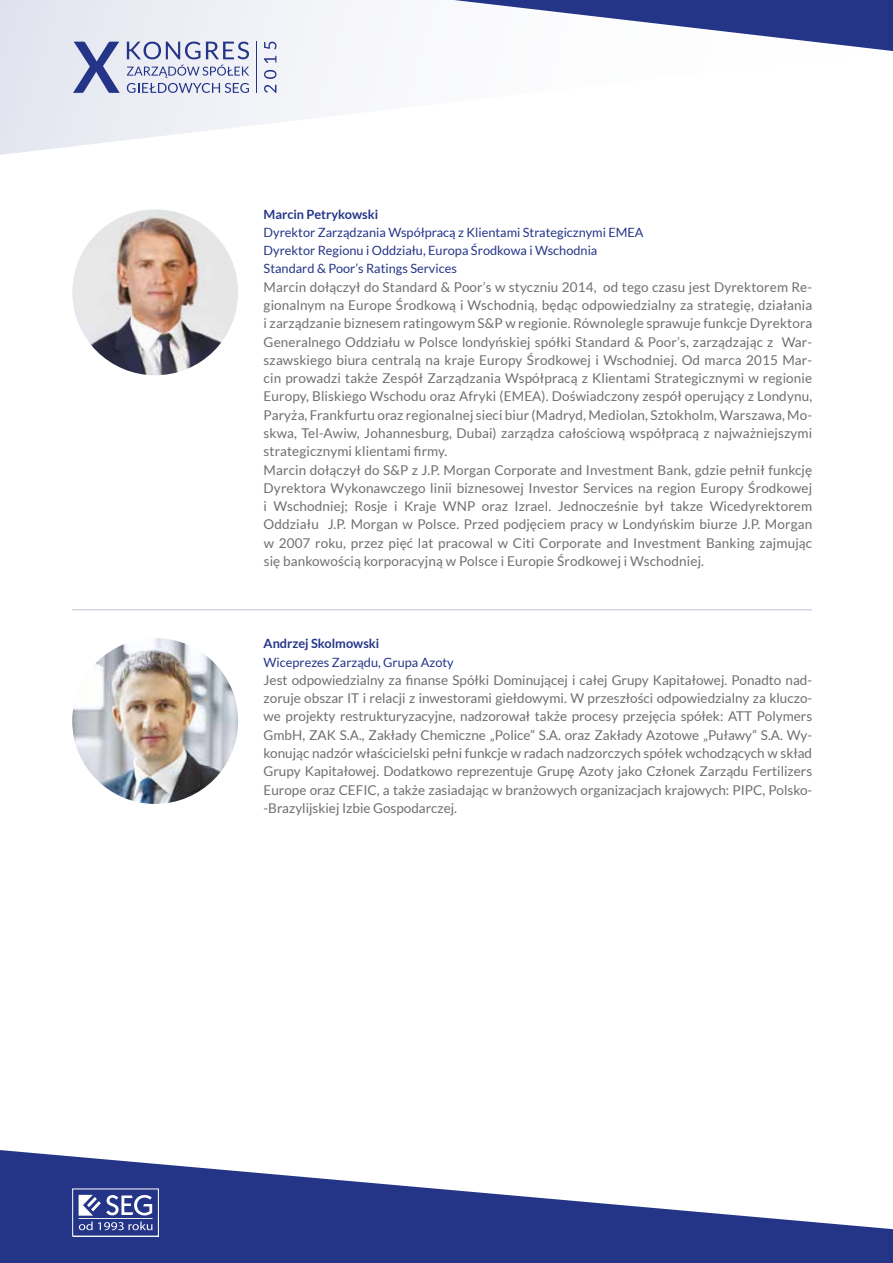
<style>
.page{position:relative;width:893px;height:1263px;background:#fff}
.page>*{position:absolute;margin:0;border:0;box-sizing:border-box;transform-origin:0 0}
.t1{font:13.5px/18.3px "Lato";letter-spacing:.01em;color:#706f6f}
.t2{font:12.75px/18.3px "Lato";color:#243588}
.t3{font:700 12.75px "Lato";color:#243588}
</style>
<div class="page">
<svg style="left:0;top:0;width:271px;height:155px"></svg>
<svg style="left:271px;top:0;width:622px;height:123px"></svg>
<svg style="left:0;top:1150px;width:893px;height:113px;fill:#243588"></svg>
<svg style="left:73px;top:42px;width:47px;height:51px;background:#969ec5"></svg>
<svg style="left:127px;top:42px;width:73px;height:17px"></svg>
<svg style="left:206px;top:42px;width:43px;height:17px"></svg>
<svg style="left:127px;top:65px;width:122px;height:28px"></svg>
<svg style="left:264px;top:85px;width:12px;height:8px"></svg>
<svg style="left:264px;top:70px;width:12px;height:9px"></svg>
<svg style="left:264px;top:56px;width:12px;height:7px"></svg>
<svg style="left:264px;top:42px;width:12px;height:8px"></svg>
<hr style="left:256px;top:42px;width:1px;height:51px;background:#243588">
<svg style="left:74px;top:1190px;width:83px;height:44px;background:#5865a4"></svg>
<div style="left:72px;top:1188px;width:87px;height:48px;border:1px solid #fff"></div>
<hr style="left:72px;top:610px;width:740px;height:1px;background:#bdc2db">
<img style="left:72px;top:638px;width:166px;height:166px;border-radius:83px">
<img style="left:72px;top:209px;width:166px;height:166px;border-radius:83px">
<p class="t3" style="left:264px;top:207px;width:116px">Marcin Petrykowski</p>
<p class="t2" style="left:264px;top:223px;width:381px">Dyrektor Zarządzania Współpracą z Klientami Strategicznymi EM EA<br>Dyrektor Regionu i Oddziału, Europa Środkowa i Wschodnia<br>Standard &amp; Poor’s Ratings Services</p>
<p class="t1" style="left:264px;top:278px;width:550px">M arcin dołączył do Standard &amp; Poor’s w styczniu 2014, od tego czasu jest Dyrektorem Re&shy;gionalnym na Europe Środkową i Wschodnią, będąc odpowiedzialny za strategię, działania i zarządzanie biznesem ratingowym S&amp;P w regionie. Równolegle sprawuje funkcje Dyrektora Generalnego Oddziału w Polsce londyńskiej spółki Standard &amp; Poor’s, zarządzając z War&shy;szawskiego biura centralą na kraje Europy Środkowej i Wschodniej. Od marca 2015 M ar&shy;cin prowadzi także Zespół Zarządzania Współpracą z Klientami Strategicznymi w regionie Europy, Bliskiego Wschodu oraz Afryki (EM EA). Doświadczony zespół operujący z Londynu, Paryża, Frankfurtu oraz regionalnej sieci biur (M adryd, Mediolan, Sztokholm, Warszawa, Mo&shy;skwa, Tel-Awiw, Johannesburg, Dubai) zarządza całościową współpracą z najważniejszymi strategicznymi klientami firmy.<br>M arcin dołączył do S&amp;P z J.P. Morgan Corporate and Investment Bank, gdzie pełnił funkcję Dyrektora Wykonawczego linii biznesowej Investor Services na region Europy Środkowej i Wschodniej; Rosje i Kraje WNP oraz Izrael. Jednocześnie był takze Wicedyrektorem Oddziału J.P. M organ w Polsce. Przed podjęciem pracy w Londyńskim biurze J.P. M organ w 2007 roku, przez pięć lat pracowal w Citi Corporate and Investment Banking zajmując się bankowością korporacyjną w Polsce i Europie Środkowej i Wschodniej.</p>
<p class="t3" style="left:264px;top:636px;width:117px">Andrzej Skolmowski</p>
<p class="t2" style="left:264px;top:653px;width:192px">Wiceprezes Zarządu, Grupa Azoty</p>
<p class="t1" style="left:264px;top:671px;width:550px;text-align:justify">Jest odpowiedzialny za finanse Spółki Dominującej i całej Grupy Kapitałowej. Ponadto nad&shy;zoruje obszar IT i relacji z inwestorami giełdowymi. W przeszłości odpowiedzialny za kluczo&shy;we projekty restrukturyzacyjne, nadzorował także procesy przejęcia spółek: ATT Polymers GmbH, ZAK S.A., Zakłady Chemiczne „Police” S.A. oraz Zakłady Azotowe „Puławy” S.A. Wy&shy;konując nadzór właścicielski pełni funkcje w radach nadzorczych spółek wchodzących w skład Grupy Kapitałowej. Dodatkowo reprezentuje Grupę Azoty jako Członek Zarządu Fertilizers Europe oraz CEFIC, a także zasiadając w branżowych organizacjach krajowych: PIPC, Polsko--Brazylijskiej Izbie Gospodarczej.</p>
</div>
